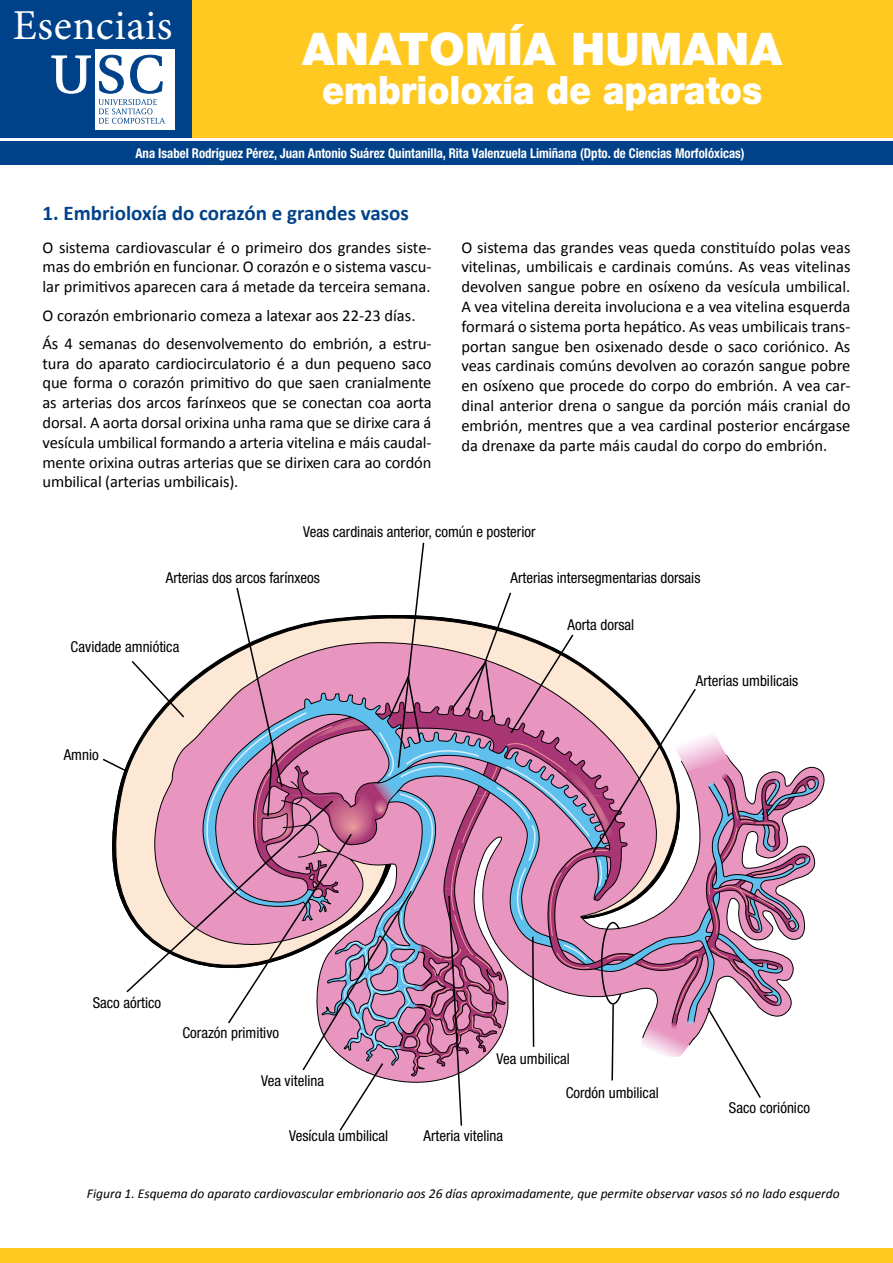
<style>
.page{position:relative;width:893px;height:1263px;background:#fff}
.page>*{position:absolute;margin:0;border:0;box-sizing:border-box;transform-origin:0 0}
.t1{font:900 45px "Helvetica Neue LT Std";letter-spacing:.005em;color:#fff}
.t2{font:42.6px "Minion Pro";letter-spacing:.01em;color:#fff}
.t3{font:900 39px "Helvetica Neue LT Std";color:#fff;scale:.9 1}
.t4{font:700 21px "Calibri";color:#004289}
.t5{font:16.5px/19.8px "Calibri";letter-spacing:-.01em;color:#000;text-align:justify}
.t6{font:condensed 15px "Helvetica Neue LT Std";color:#000}
.t7{font:italic 13.5px "Calibri";color:#000}
.t8{font:700 condensed 13.5px "Helvetica Neue LT Std";color:#fff;scale:.95 1}
</style>
<div class="page">
<div style="left:0;top:1248px;width:893px;height:15px;background:#ffc921"></div>
<div style="left:155px;top:0;width:738px;height:138px;background:#ffc921"></div>
<div style="left:0;top:0;width:191px;height:138px;background:#004289"></div>
<div style="left:0;top:141px;width:893px;height:24px;background:#004289"></div>
<div style="left:95px;top:49px;width:80px;height:80px;background:#fff"></div>
<svg style="left:51px;top:55px;width:40px;height:39px"></svg>
<svg style="left:99px;top:54px;width:66px;height:70px"></svg>
<svg style="left:102px;top:542px;width:717px;height:589px"></svg>
<h2 class="t2" style="left:13px;top:-3px;width:161px">Esenciais</h2>
<h1 class="t1" style="left:302px;top:22px;width:482px">ANATOMÍA HUMANA</h1>
<h3 class="t3" style="left:322px;top:67px;width:491px">embrioloxía de aparatos</h3>
<p class="t8" style="left:135px;top:145px;width:643px">Ana Isabel Rodríguez Pérez, Juan Antonio Suárez Quintanilla, Rita Valenzuela Limiñana (Dpto. de Ciencias Morfolóxicas)</p>
<p class="t4" style="left:43px;top:198px;width:368px">1. Embrioloxía do corazón e grandes vasos</p>
<p class="t5" style="left:43px;top:236px;width:391px">O sistema cardiovascular é o primeiro dos grandes siste&shy;mas do embrión en funcionar. O corazón e o sistema vascu&shy;lar primitivos aparecen cara á metade da terceira semana.</p>
<p class="t5" style="left:43px;top:300px;width:391px;line-height:28.3px">O corazón embrionario comeza a latexar aos 22-23 días.<br>Ás 4 semanas do desenvolvemento do embrión, a estru-</p>
<p class="t5" style="left:43px;top:352px;width:391px">tura do aparato cardiocirculatorio é a dun pequeno saco que forma o corazón primitivo do que saen cranialmente as arterias dos arcos farínxeos que se conectan coa aorta dorsal. A aorta dorsal orixina unha rama que se dirixe cara á vesícula umbilical formando a arteria vitelina e máis caudal&shy;mente orixina outras arterias que se dirixen cara ao cordón umbilical (arterias umbilicais).</p>
<p class="t5" style="left:461px;top:236px;width:391px">O sistema das grandes veas queda constituído polas veas vitelinas, umbilicais e cardinais comúns. As veas vitelinas devolven sangue pobre en osíxeno da vesícula umbilical.<br>A vea vitelina dereita involuciona e a vea vitelina esquerda formará o sistema porta hepático. As veas umbilicais trans&shy;portan sangue ben osixenado desde o saco coriónico. As veas cardinais comúns devolven ao corazón sangue pobre en osíxeno que procede do corpo do embrión. A vea car&shy;dinal anterior drena o sangue da porción máis cranial do embrión, mentres que a vea cardinal posterior encárgase da drenaxe da parte máis caudal do corpo do embrión.</p>
<p class="t6" style="left:303px;top:522px;width:234px">Veas cardinais anterior, común e posterior</p>
<p class="t6" style="left:511px;top:569px;width:191px">Arterias intersegmentarias dorsais</p>
<p class="t6" style="left:568px;top:616px;width:68px">Aorta dorsal</p>
<p class="t6" style="left:166px;top:569px;width:156px">Arterias dos arcos farínxeos</p>
<p class="t6" style="left:71px;top:637px;width:110px">Cavidade amniótica</p>
<p class="t6" style="left:64px;top:746px;width:36px">Amnio</p>
<p class="t6" style="left:696px;top:672px;width:104px">Arterias umbilicais</p>
<p class="t6" style="left:93px;top:994px;width:70px">Saco aórtico</p>
<p class="t6" style="left:182px;top:1024px;width:98px">Corazón primitivo</p>
<p class="t6" style="left:261px;top:1072px;width:64px">Vea vitelina</p>
<p class="t6" style="left:496px;top:1049px;width:75px">Vea umbilical</p>
<p class="t6" style="left:566px;top:1084px;width:95px">Cordón umbilical</p>
<p class="t6" style="left:289px;top:1127px;width:101px">Vesícula umbilical</p>
<p class="t6" style="left:424px;top:1127px;width:81px">Arteria vitelina</p>
<p class="t6" style="left:729px;top:1099px;width:83px">Saco coriónico</p>
<p class="t7" style="left:87px;top:1185px;width:754px">Figura 1. Esquema do aparato cardiovascular embrionario aos 26 días aproximadamente , que permite observar vasos só no lado esquerdo</p>
</div>
